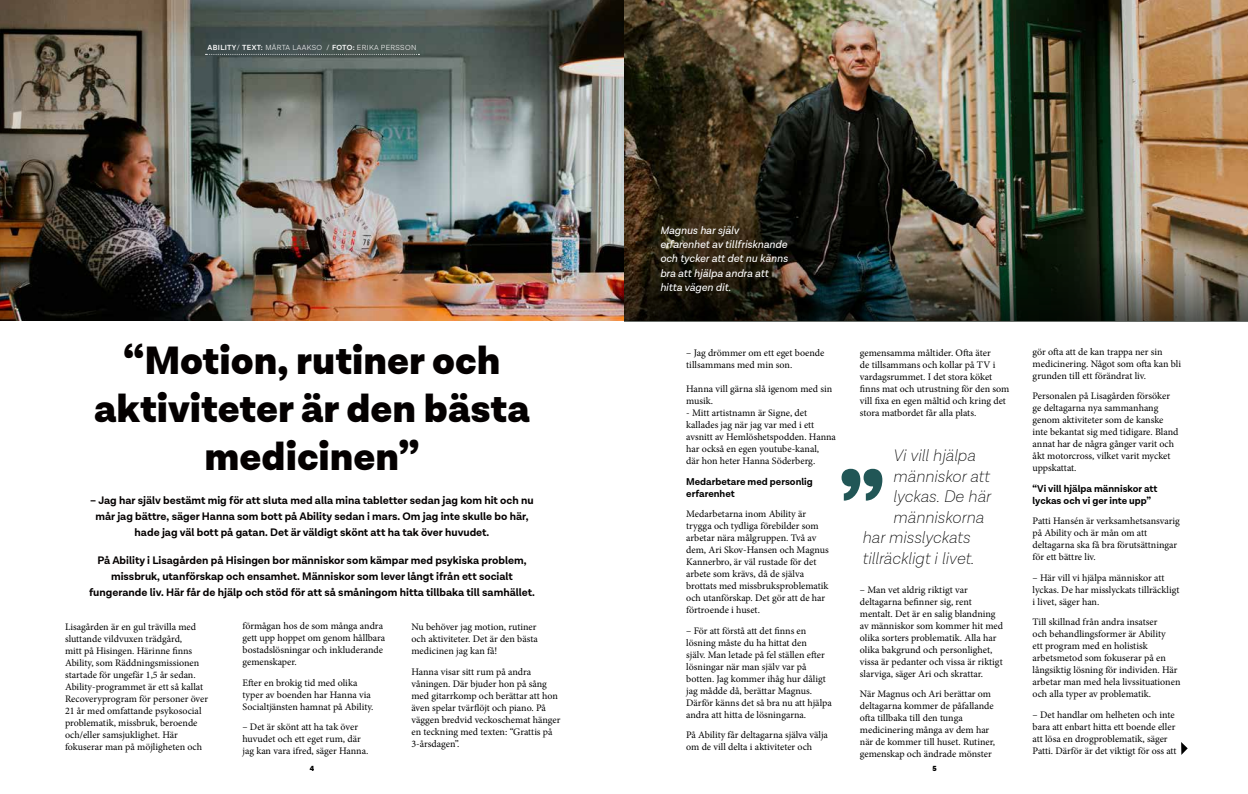
<style>
.page{position:relative;width:1248px;height:794px;background:#fff}
.page>*{position:absolute;margin:0;border:0;box-sizing:border-box;transform-origin:0 0}
.t1{font:900 87px "Lota Grotesque";color:#215656}
.t2{font:900 40px/48px "Lota Grotesque";color:#040000;text-align:center}
.t3{font:italic 300 expanded 17px "Lota Grotesque";color:#000}
.t4{font:700 11px/16px "Lota Grotesque";color:#040000;text-align:center}
.t5{font:italic 11px/14px "Lota Grotesque";color:#fff}
.t6{font:10px/12px "Minion Pro";color:#000}
.t7{font:700 10px/12px "Lota Grotesque";color:#000}
.t8{font:300 7.5px "Lota Grotesque";letter-spacing:.04em;color:#fff}
.t9{font:900 7.5px "Lota Grotesque";color:#000}
.s1{font-weight:600}
</style>
<div class="page">
<img style="left:0;top:0;width:1247px;height:320px">
<svg style="left:205px;top:54px;width:214px;height:1px"></svg>
<svg style="left:1181px;top:742px;width:6px;height:13px"></svg>
<img style="left:624px;top:244px;width:623px;height:77px">
<p class="t8" style="left:208px;top:43px;width:210px"><span class="s1">ABILITY</span>/ <span class="s1">TEXT:</span> MÄRTA LAAKSO / <span class="s1">FOTO:</span> ERIKA PERSSON</p>
<h2 class="t2" style="left:94px;top:338px;width:437px">“Motion, rutiner och aktiviteter är den bästa medicinen”</h2>
<p class="t4" style="left:90px;top:493px;width:445px">– Jag har själv bestämt mig för att sluta med alla mina tabletter sedan jag kom hit och nu mår jag bättre, säger Hanna som bott på Ability sedan i mars. Om jag inte skulle bo här, hade jag väl bott på gatan. Det är väldigt skönt att ha tak över huvudet.</p>
<p class="t4" style="left:89px;top:552px;width:447px">På Ability i Lisagården på Hisingen bor människor som kämpar med psykiska problem, missbruk, utanförskap och ensamhet. Människor som lever långt ifrån ett socialt fungerande liv. Här får de hjälp och stöd för att så småningom hitta tillbaka till samhället.</p>
<p class="t6" style="left:242px;top:620px;width:144px">förmågan hos de som många andra gett upp hoppet om genom hållbara bostadslösningar och inkluderande gemenskaper.</p>
<p class="t6" style="left:242px;top:676px;width:133px">Efter en brokig tid med olika typer av boenden har Hanna via<br>Socialtjänsten hamnat på Ability.</p>
<p class="t6" style="left:242px;top:721px;width:127px">– Det är skönt att ha tak över huvudet och ett eget rum, där jag kan vara ifred, säger Hanna.</p>
<p class="t6" style="left:411px;top:621px;width:128px">Nu behöver jag motion, rutiner och aktiviteter. Det är den bästa medicinen jag kan få!</p>
<p class="t6" style="left:411px;top:665px;width:150px">Hanna visar sitt rum på andra våningen. Där bjuder hon på sång med gitarrkomp och berättar att hon även spelar tvärflöjt och piano. På väggen bredvid veckoschemat hänger en teckning med texten: “Grattis på<br>3-årsdagen”.</p>
<p class="t6" style="left:65px;top:621px;width:144px">Lisagården är en gul trävilla med sluttande vildvuxen trädgård,<br>mitt på Hisingen. Härinne finns Ability, som Räddningsmissionen startade för ungefär 1,5 år sedan.<br>Ability-programmet är ett så kallat Recoveryprogram för personer över 21 år med omfattande psykosocial problematik, missbruk, beroende och/eller samsjuklighet. Här fokuserar man på möjligheten och</p>
<p class="t5" style="left:660px;top:224px;width:129px">Magnus har själv erfarenhet av tillfrisknande och tycker att det nu känns bra att hjälpa andra att hitta vägen dit.</p>
<p class="t6" style="left:859px;top:347px;width:151px">gemensamma måltider. Ofta äter<br>de tillsammans och kollar på TV i vardagsrummet. I det stora köket finns mat och utrustning för den som vill fixa en egen måltid och kring det stora matbordet får alla plats.</p>
<p class="t6" style="left:686px;top:347px;width:140px">– Jag drömmer om ett eget boende tillsammans med min son.</p>
<p class="t6" style="left:686px;top:383px;width:147px">Hanna vill gärna slå igenom med sin musik.</p>
<p class="t6" style="left:686px;top:407px;width:151px">- Mitt artistnamn är Signe, det kallades jag när jag var med i ett avsnitt av Hemlöshetspodden. Hanna har också en egen youtube-kanal,<br>där hon heter Hanna Söderberg.</p>
<p class="t7" style="left:686px;top:475px;width:128px">Medarbetare med personlig erfarenhet</p>
<p class="t6" style="left:686px;top:508px;width:144px">Medarbetarna inom Ability är trygga och tydliga förebilder som arbetar nära målgruppen. Två av dem, Ari Skov-Hansen och Magnus<br>Kannerbro, är väl rustade för det arbete som krävs, då de själva brottats med missbruksproblematik och utanförskap. Det gör att de har förtroende i huset.</p>
<p class="t6" style="left:686px;top:624px;width:147px">– För att förstå att det finns en lösning måste du ha hittat den<br>själv. Man letade på fel ställen efter lösningar när man själv var på botten. Jag kommer ihåg hur dåligt jag mådde då, berättar Magnus.<br>Därför känns det så bra nu att hjälpa andra att hitta de lösningarna.</p>
<p class="t6" style="left:686px;top:729px;width:143px">På Ability får deltagarna själva välja om de vill delta i aktiviteter och</p>
<h3 class="t3" style="left:892px;top:447px;width:84px">Vi vill hjälpa</h3>
<h3 class="t3" style="left:892px;top:467px;width:98px">människor att</h3>
<h3 class="t3" style="left:892px;top:488px;width:99px">lyckas. De här</h3>
<h3 class="t3" style="left:892px;top:508px;width:92px">människorna</h3>
<h3 class="t3" style="left:862px;top:528px;width:109px">har misslyckats</h3>
<h3 class="t3" style="left:862px;top:549px;width:113px">tillräckligt i livet.</h3>
<h1 class="t1" style="left:839px;top:454px;width:47px">”</h1>
<p class="t6" style="left:859px;top:583px;width:145px">– Man vet aldrig riktigt var deltagarna befinner sig, rent mentalt. Det är en salig blandning av människor som kommer hit med olika sorters problematik. Alla har olika bakgrund och personlighet, vissa är pedanter och vissa är riktigt slarviga, säger Ari och skrattar.</p>
<p class="t6" style="left:859px;top:688px;width:137px">När Magnus och Ari berättar om deltagarna kommer de påfallande ofta tillbaka till den tunga medicinering många av dem har när de kommer till huset. Rutiner, gemenskap och ändrade mönster</p>
<p class="t9" style="left:310px;top:764px;width:6px">4</p>
<p class="t9" style="left:932px;top:764px;width:6px">5</p>
<p class="t6" style="left:1032px;top:345px;width:150px">gör ofta att de kan trappa ner sin medicinering. Något som ofta kan bli grunden till ett förändrat liv.</p>
<p class="t6" style="left:1032px;top:390px;width:147px">Personalen på Lisagården försöker ge deltagarna nya sammanhang genom aktiviteter som de kanske inte bekantat sig med tidigare. Bland annat har de några gånger varit och åkt motorcross, vilket varit mycket uppskattat.</p>
<p class="t7" style="left:1032px;top:482px;width:126px">“Vi vill hjälpa människor att lyckas och vi ger inte upp”</p>
<p class="t6" style="left:1032px;top:515px;width:149px">Patti Hansén är verksamhetsansvarig på Ability och är mån om att deltagarna ska få bra förutsättningar för ett bättre liv.</p>
<p class="t6" style="left:1032px;top:571px;width:148px">– Här vill vi hjälpa människor att lyckas. De har misslyckats tillräckligt i livet, säger han.</p>
<p class="t6" style="left:1032px;top:616px;width:149px">Till skillnad från andra insatser<br>och behandlingsformer är Ability<br>ett program med en holistisk arbetsmetod som fokuserar på en långsiktig lösning för individen. Här arbetar man med hela livssituationen och alla typer av problematik.</p>
<p class="t6" style="left:1032px;top:708px;width:145px">– Det handlar om helheten och inte bara att enbart hitta ett boende eller att lösa en drogproblematik, säger Patti. Därför är det viktigt för oss att</p>
</div>
